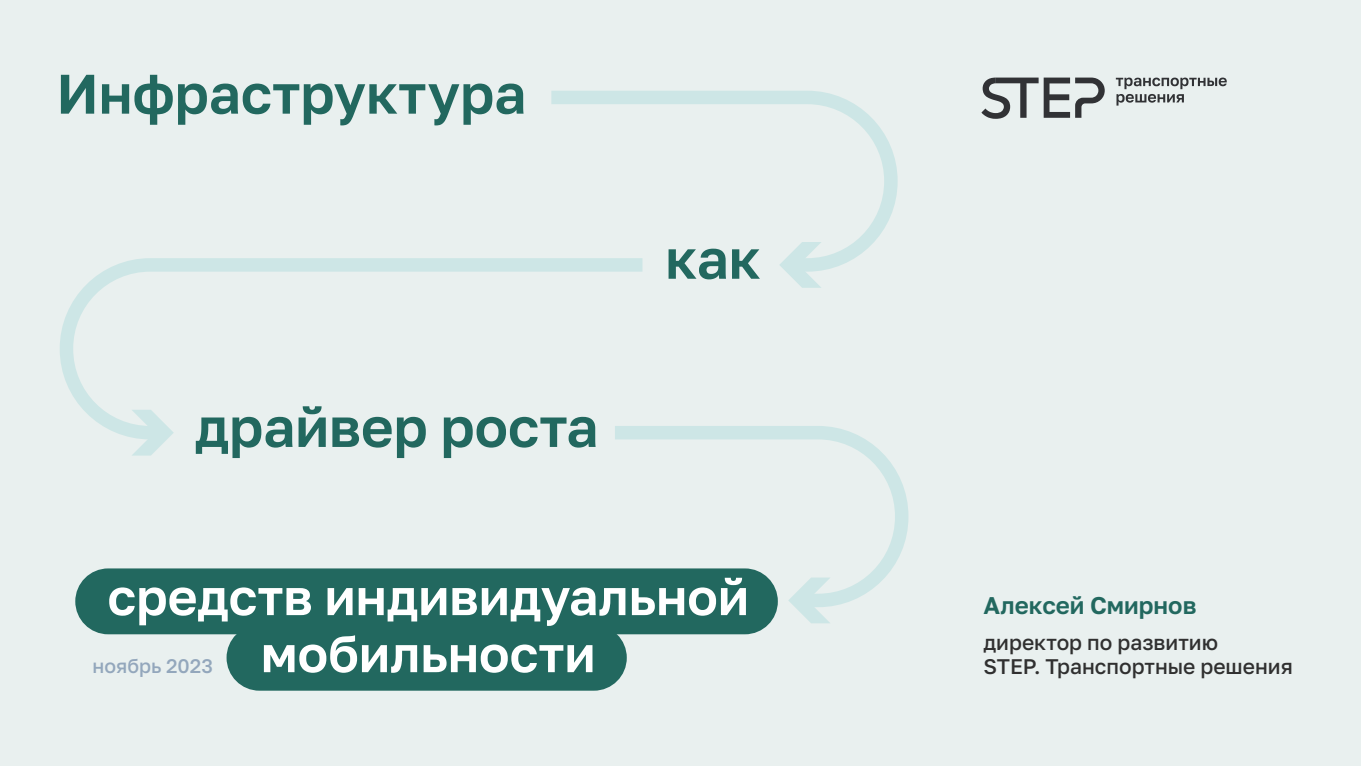
<style>
.page{position:relative;width:1361px;height:766px;background:#fff}
.page>*{position:absolute;margin:0;border:0;box-sizing:border-box;transform-origin:0 0}
.t1{font:55.5px "Golos Text VF";color:#22685f}
.t2{font:51px/57px "Golos Text VF";color:#fff;text-align:center}
.t3{font:24px "Golos Text VF";color:#22685f}
.t4{font:21px "Golos Text VF";color:#303030}
.t5{font:19.5px "Golos Text VF";color:#93a7bc}
</style>
<div class="page">
<div style="left:0;top:0;width:1361px;height:765px;background:#e9f0ef"></div>
<svg style="left:981px;top:78px;width:123px;height:41px"></svg>
<svg style="left:1116px;top:78px;width:110px;height:28px"></svg>
<svg style="left:642px;top:426px;width:266px;height:186px"></svg>
<svg style="left:788px;top:577px;width:42px;height:46px"></svg>
<svg style="left:60px;top:258px;width:582px;height:182px"></svg>
<svg style="left:131px;top:409px;width:43px;height:46px"></svg>
<svg style="left:551px;top:91px;width:346px;height:187px"></svg>
<svg style="left:779px;top:242px;width:42px;height:46px"></svg>
<div style="left:75px;top:568px;width:703px;height:66px;background:#22685f;border-radius:33px"></div>
<div style="left:226px;top:624px;width:401px;height:66px;background:#22685f;border-radius:33px"></div>
<h1 class="t1" style="left:56px;top:61px;width:471px">Инфраструктура</h1>
<h1 class="t1" style="left:195px;top:394px;width:405px">драйвер роста</h1>
<h1 class="t1" style="left:665px;top:226px;width:97px">как</h1>
<h2 class="t2" style="left:107px;top:568px;width:643px">средств индивидуальной мобильности</h2>
<p class="t3" style="left:983px;top:590px;width:215px">Алексей Смирнов</p>
<p class="t4" style="left:983px;top:630px;width:236px">директор по развитию</p>
<p class="t5" style="left:93px;top:653px;width:122px">ноябрь 2023</p>
<p class="t4" style="left:983px;top:654px;width:311px">STEP. Транспортные решения</p>
</div>
